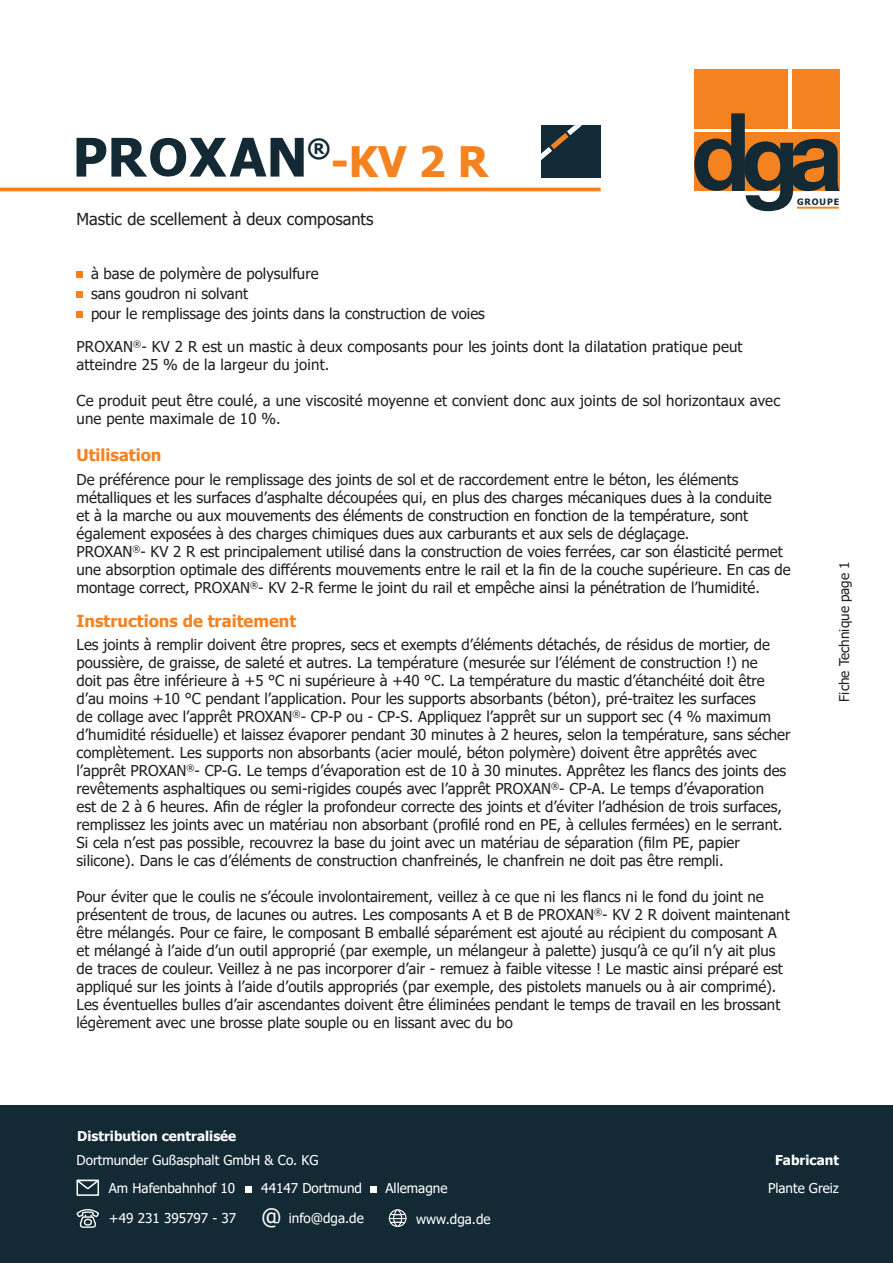
<style>
.page{position:relative;width:893px;height:1263px;background:#fff}
.page>*{position:absolute;margin:0;border:0;box-sizing:border-box;transform-origin:0 0}
.t1{font:700 42px "Tahoma";color:#f58220}
.t2{font:700 25.35px "Tahoma";color:#132a35}
.t3{font:700 16.5px "Tahoma";color:#f58220}
.t4{font:16.5px "Tahoma";color:#231f20}
.t5{font:15px/18px "Tahoma";color:#231f20}
.t6{font:13.5px/28.2px "Tahoma";color:#fff}
.t7{font:700 13.5px "Tahoma";color:#fff}
.t8{font:13.5px "Tahoma";color:#231f20}
.t9{font:700 8.85px "Tahoma";letter-spacing:.1em;color:#132a35}
.s1{font-size:22.5px}
</style>
<div class="page">
<hr style="left:0;top:188px;width:601px;height:3px;background:#f58220">
<div style="left:541px;top:125px;width:60px;height:52px;background:#132b36"></div>
<svg style="left:541px;top:125px;width:41px;height:35px"></svg>
<svg style="left:77px;top:272px;width:6px;height:6px"></svg>
<svg style="left:77px;top:292px;width:6px;height:6px"></svg>
<svg style="left:77px;top:312px;width:6px;height:6px"></svg>
<svg style="left:77px;top:138px;width:227px;height:39px"></svg>
<div style="left:694px;top:69px;width:94px;height:59px;background:#f58220"></div>
<div style="left:792px;top:69px;width:47px;height:59px;background:#f58220"></div>
<svg style="left:694px;top:113px;width:145px;height:98px"></svg>
<div style="left:0;top:1106px;width:893px;height:157px;background:#132a35"></div>
<svg style="left:77px;top:1180px;width:22px;height:16px"></svg>
<div style="left:245px;top:1186px;width:6px;height:7px;background:#fff"></div>
<svg style="left:77px;top:1209px;width:22px;height:19px"></svg>
<div style="left:371px;top:1186px;width:6px;height:7px;background:#fff"></div>
<div style="left:389px;top:1209px;width:17px;height:18px;border:1px solid #fff;border-radius:50%"></div>
<div style="left:393px;top:1209px;width:9px;height:18px;border:1px solid #fff;border-radius:50%"></div>
<svg style="left:389px;top:1212px;width:17px;height:12px"></svg>
<h2 class="t2" style="left:307px;top:131px;width:25px">®</h2>
<h1 class="t1" style="left:331px;top:132px;width:159px">-KV 2 R</h1>
<p class="t4" style="left:77px;top:208px;width:298px">Mastic de scellement à deux composants</p>
<p class="t5" style="left:91px;top:265px;width:395px;line-height:20px">à base de polymère de polysulfure<br>sans goudron ni solvant<br>pour le remplissage des joints dans la construction de voies</p>
<p class="t5" style="left:77px;top:338px;width:667px">PROXAN<sup>®</sup>- KV 2 R est un mastic à deux composants pour les joints dont la dilatation pratique peut atteindre 25 % de la largeur du joint.</p>
<p class="t5" style="left:77px;top:392px;width:705px">Ce produit peut être coulé, a une viscosité moyenne et convient donc aux joints de sol horizontaux avec une pente maximale de 10 %.</p>
<p class="t3" style="left:77px;top:443px;width:86px">Utilisation</p>
<p class="t5" style="left:77px;top:472px;width:716px">De préférence pour le remplissage des joints de sol et de raccordement entre le béton, les éléments métalliques et les surfaces d’asphalte découpées qui, en plus des charges mécaniques dues à la conduite<br>et à la marche ou aux mouvements des éléments de construction en fonction de la température, sont également exposées à des charges chimiques dues aux carburants et aux sels de déglaçage.<br>PROXAN<sup>®</sup>- KV 2 R est principalement utilisé dans la construction de voies ferrées, car son élasticité permet une absorption optimale des différents mouvements entre le rail et la fin de la couche supérieure. En cas de montage correct, PROXAN<sup>®</sup>- KV 2-R ferme le joint du rail et empêche ainsi la pénétration de l’humidité.</p>
<p class="t3" style="left:77px;top:610px;width:221px">Instructions de traitement</p>
<p class="t5" style="left:77px;top:637px;width:716px">Les joints à remplir doivent être propres, secs et exempts d’éléments détachés, de résidus de mortier, de poussière, de graisse, de saleté et autres. La température (mesurée sur l’élément de construction !) ne<br>doit pas être inférieure à +5 °C ni supérieure à +40 °C. La température du mastic d’étanchéité doit être d’au moins +10 °C pendant l’application. Pour les supports absorbants (béton), pré-traitez les surfaces<br>de collage avec l’apprêt PROXAN<sup>®</sup>- CP-P ou - CP-S. Appliquez l’apprêt sur un support sec (4 % maximum d’humidité résiduelle) et laissez évaporer pendant 30 minutes à 2 heures, selon la température, sans sécher complètement. Les supports non absorbants (acier moulé, béton polymère) doivent être apprêtés avec l’apprêt PROXAN<sup>®</sup>- CP-G. Le temps d’évaporation est de 10 à 30 minutes. Apprêtez les flancs des joints des revêtements asphaltiques ou semi-rigides coupés avec l’apprêt PROXAN<sup>®</sup>- CP-A. Le temps d’évaporation<br>est de 2 à 6 heures. Afin de régler la profondeur correcte des joints et d’éviter l’adhésion de trois surfaces, remplissez les joints avec un matériau non absorbant (profilé rond en PE, à cellules fermées) en le serrant.<br>Si cela n’est pas possible, recouvrez la base du joint avec un matériau de séparation (film PE, papier silicone). Dans le cas d’éléments de construction chanfreinés, le chanfrein ne doit pas être rempli.</p>
<p class="t5" style="left:77px;top:889px;width:715px">Pour éviter que le coulis ne s’écoule involontairement, veillez à ce que ni les flancs ni le fond du joint ne présentent de trous, de lacunes ou autres. Les composants A et B de PROXAN<sup>®</sup>- KV 2 R doivent maintenant être mélangés. Pour ce faire, le composant B emballé séparément est ajouté au récipient du composant A et mélangé à l’aide d’un outil approprié (par exemple, un mélangeur à palette) jusqu’à ce qu’il n’y ait plus de traces de couleur. Veillez à ne pas incorporer d’air - remuez à faible vitesse ! Le mastic ainsi préparé est appliqué sur les joints à l’aide d’outils appropriés (par exemple, des pistolets manuels ou à air comprimé).<br>Les éventuelles bulles d’air ascendantes doivent être éliminées pendant le temps de travail en les brossant légèrement avec une brosse plate souple ou en lissant avec du bo</p>
<p class="t9" style="left:797px;top:196px;width:44px">GROUPE</p>
<p class="t8" style="left:835px;top:702px;width:142px;rotate:-90deg">Fiche Technique page 1</p>
<p class="t7" style="left:77px;top:1127px;width:161px">Distribution centralisée</p>
<p class="t6" style="left:109px;top:1146px;width:211px;text-indent:-32px">Dortmunder Gußasphalt GmbH &amp; Co. KG<br>Am Hafenbahnhof 10</p>
<p class="t6" style="left:385px;top:1175px;width:63px">Allemagne</p>
<p class="t6" style="left:261px;top:1175px;width:102px">44147 Dortmund</p>
<p class="t6" style="left:109px;top:1205px;width:256px">+49 231 395797 - 37 <span class="s1">@</span> info@dga.de</p>
<p class="t6" style="left:416px;top:1205px;width:76px">www.dga.de</p>
<p class="t7" style="left:775px;top:1150px;width:65px">Fabricant</p>
<p class="t6" style="left:768px;top:1175px;width:72px">Plante Greiz</p>
</div>
